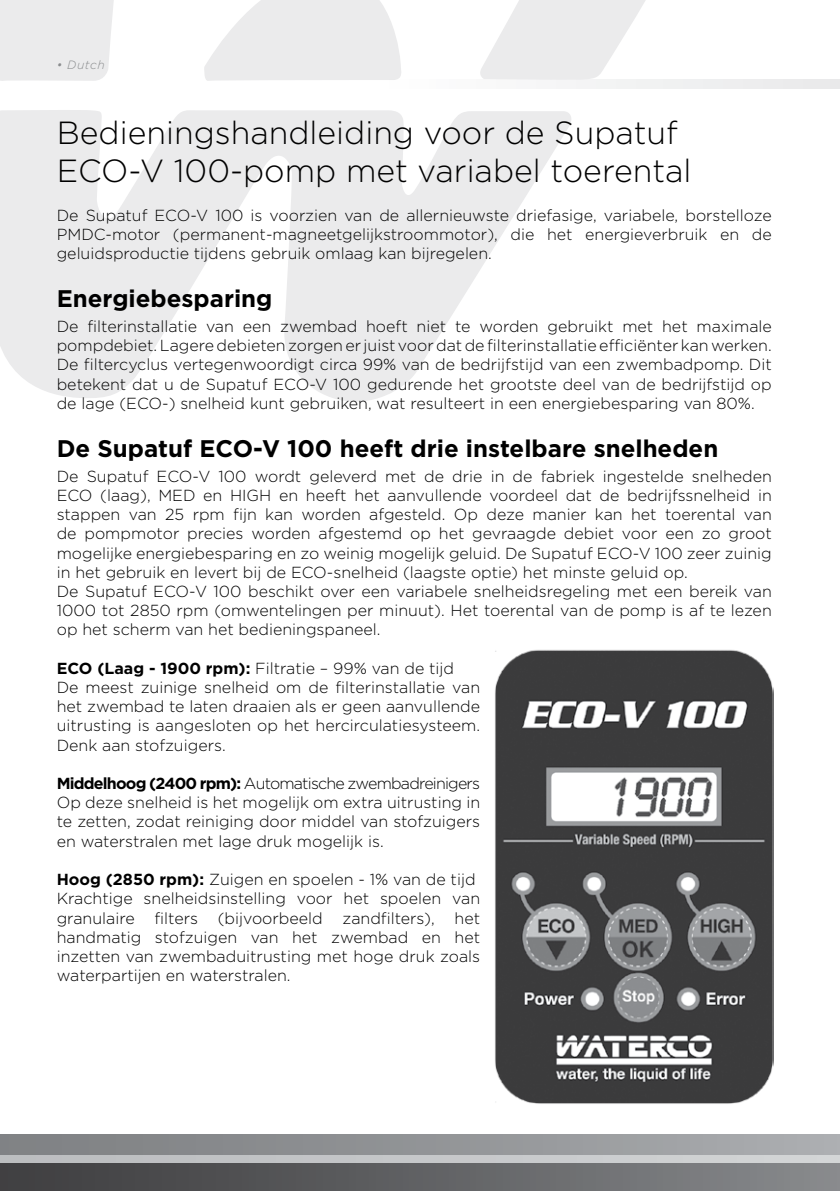
<style>
.page{position:relative;width:840px;height:1191px;background:#fff}
.page>*{position:absolute;margin:0;border:0;box-sizing:border-box;transform-origin:0 0}
.t1{font:300 32px/38.4px "Gotham HTF";color:#000}
.t2{font:700 24px "Gotham HTF";color:#000}
.t3{font:300 16px/19.2px "Gotham HTF";color:#000;text-align:justify}
.t4{font:italic 300 12px "Gotham HTF";letter-spacing:.05em;color:#8a8c8e}
.s1{font-weight:700}
</style>
<div class="page">
<div style="left:0;top:1162px;width:839px;height:29px;background:linear-gradient(to right,#3c3c3e,#87898c)"></div>
<div style="left:0;top:1154px;width:839px;height:8px;background:#c6c8ca"></div>
<div style="left:0;top:1134px;width:839px;height:20px;background:linear-gradient(to right,#7c7e81,#aaacaf)"></div>
<svg style="left:0;top:110px;width:571px;height:292px;fill:#ebebec"></svg>
<svg style="left:0;top:0;width:839px;height:89px"></svg>
<img style="left:495px;top:649px;width:277px;height:455px">
<p class="t4" style="left:57px;top:59px;width:50px">• Dutch</p>
<h1 class="t1" style="left:57px;top:113px;width:636px">Bedieningshandleiding voor de Supatuf<br>ECO-V 100-pomp met variabel toerental</h1>
<p class="t3" style="left:57px;top:205px;width:716px">De Supatuf ECO-V 100 is voorzien van de allernieuwste driefasige, variabele, borstelloze PMDC-motor (permanent-magneetgelijkstroommotor), die het energieverbruik en de geluidsproductie tijdens gebruik omlaag kan bijregelen.</p>
<h2 class="t2" style="left:57px;top:285px;width:217px">Energiebesparing</h2>
<p class="t3" style="left:57px;top:316px;width:716px">De filterinstallatie van een zwembad hoeft niet te worden gebruikt met het maximale pompdebiet. Lagere debieten zorgen er juist voor dat de filterinstallatie efficiënter kan werken.<br>De filtercyclus vertegenwoordigt circa 99% van de bedrijfstijd van een zwembadpomp. Dit betekent dat u de Supatuf ECO-V 100 gedurende het grootste deel van de bedrijfstijd op de lage (ECO-) snelheid kunt gebruiken, wat resulteert in een energiebesparing van 80%.</p>
<h2 class="t2" style="left:57px;top:434px;width:662px">De Supatuf ECO-V 100 heeft drie instelbare snelheden</h2>
<p class="t3" style="left:57px;top:466px;width:716px;text-align:left">De Supatuf ECO-V 100 wordt geleverd met de drie in de fabriek ingestelde snelheden ECO (laag), MED en HIGH en heeft het aanvullende voordeel dat de bedrijfssnelheid in stappen van 25 rpm fijn kan worden afgesteld. Op deze manier kan het toerental van de pompmotor precies worden afgestemd op het gevraagde debiet voor een zo groot mogelijke energiebesparing en zo weinig mogelijk geluid. De Supatuf ECO-V 100 zeer zuinig in het gebruik en levert bij de ECO-snelheid (laagste optie) het minste geluid op.<br>De Supatuf ECO-V 100 beschikt over een variabele snelheidsregeling met een bereik van 1000 tot 2850 rpm (omwentelingen per minuut). Het toerental van de pomp is af te lezen op het scherm van het bedieningspaneel.</p>
<p class="t3" style="left:57px;top:658px;width:424px;text-align:left"><span class="s1">ECO (Laag - 1900 rpm):</span> Filtratie – 99% van de tijd<br>De meest zuinige snelheid om de filterinstallatie van het zwembad te laten draaien als er geen aanvullende uitrusting is aangesloten op het hercirculatiesysteem.<br>Denk aan stofzuigers.</p>
<p class="t3" style="left:57px;top:773px;width:424px"><span class="s1">Middelhoog (2400 rpm):</span> Automatische zwembadreinigers Op deze snelheid is het mogelijk om extra uitrusting in te zetten, zodat reiniging door middel van stofzuigers en waterstralen met lage druk mogelijk is.</p>
<p class="t3" style="left:57px;top:869px;width:424px;text-align:left"><span class="s1">Hoog (2850 rpm):</span> Zuigen en spoelen - 1% van de tijd Krachtige snelheidsinstelling voor het spoelen van granulaire filters (bijvoorbeeld zandfilters), het handmatig stofzuigen van het zwembad en het inzetten van zwembaduitrusting met hoge druk zoals waterpartijen en waterstralen.</p>
</div>
